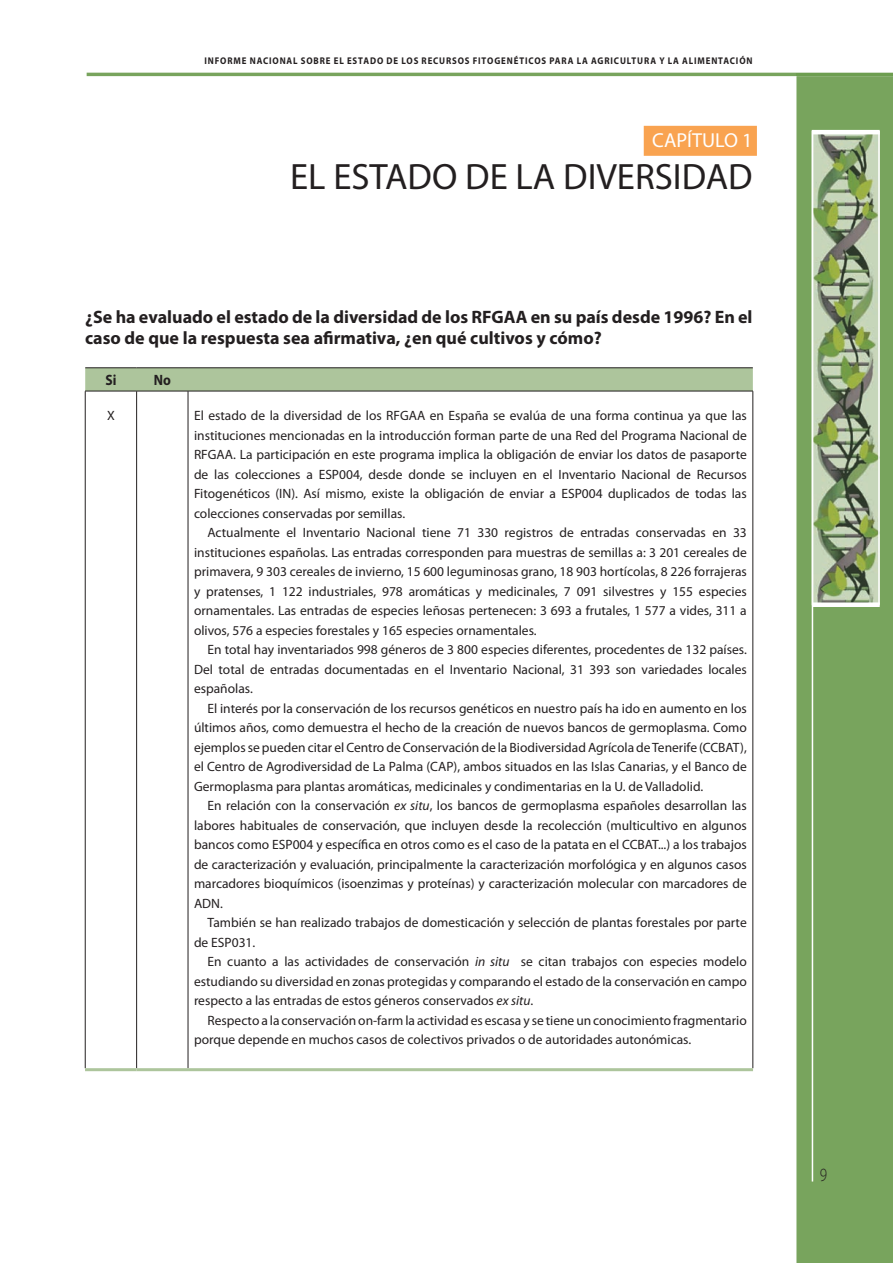
<style>
.page{position:relative;width:893px;height:1263px;background:#fff}
.page>*{position:absolute;margin:0;border:0;box-sizing:border-box;transform-origin:0 0}
.t1{font:36.75px "Myriad Pro";color:#231f20}
.t2{font:20.25px "Myriad Pro";color:#fff}
.t3{font:300 18.75px "Myriad Pro";color:#231f20;scale:.8 1}
.t4{font:700 18px/21px "Myriad Pro";color:#231f20}
.t5{font:700 15px "Myriad Pro";color:#231f20;scale:.9 1}
.t6{font:13.5px/19.5px "Myriad Pro";color:#231f20;text-align:justify}
.t7{font:700 9.75px "Myriad Pro";letter-spacing:.1em;color:#231f20;scale:.9 1}
.s1{font-style:italic}
</style>
<div class="page">
<div style="left:796px;top:76px;width:97px;height:1187px;background:#78a45d"></div>
<img style="left:814px;top:134px;width:64px;height:468px">
<div style="left:812px;top:131px;width:68px;height:474px;border:1px solid #fff"></div>
<div style="left:813px;top:602px;width:67px;height:5px;background:#fff"></div>
<hr style="left:813px;top:130px;width:67px;height:4px;background:#fff">
<hr style="left:87px;top:73px;width:806px;height:3px;background:#78a45d">
<hr style="left:796px;top:74px;width:97px;height:2px;background:#6d9e50">
<hr style="left:812px;top:130px;width:1px;height:1051px;background:#fff">
<div style="left:644px;top:126px;width:113px;height:30px;background:#f9a350"></div>
<svg style="left:85px;top:368px;width:668px;height:23px;background:#a8bf97"></svg>
<hr style="left:85px;top:391px;width:1px;height:677px;background:#231f20">
<hr style="left:85px;top:391px;width:52px;height:1px;background:#231f20">
<hr style="left:137px;top:391px;width:51px;height:1px;background:#231f20">
<hr style="left:188px;top:391px;width:565px;height:1px;background:#231f20">
<hr style="left:136px;top:391px;width:1px;height:677px;background:#231f20">
<hr style="left:188px;top:391px;width:1px;height:677px;background:#231f20">
<hr style="left:753px;top:391px;width:1px;height:677px;background:#231f20">
<hr style="left:85px;top:1068px;width:52px;height:3px;background:#adc59c">
<hr style="left:137px;top:1068px;width:51px;height:3px;background:#adc59c">
<hr style="left:188px;top:1068px;width:565px;height:3px;background:#adc59c">
<hr style="left:85px;top:367px;width:52px;height:1px;background:#231f20">
<hr style="left:137px;top:367px;width:51px;height:1px;background:#231f20">
<hr style="left:188px;top:367px;width:565px;height:1px;background:#231f20">
<p class="t7" style="left:205px;top:55px;width:610px">INFORME NACIONAL SOBRE EL ESTADO DE LOS RECURSOS FITOGENÉTICOS PARA LA AGRICULTURA Y LA ALIMENTACIÓN</p>
<h2 class="t2" style="left:652px;top:128px;width:102px">CAPÍTULO 1</h2>
<h1 class="t1" style="left:290px;top:154px;width:464px">EL ESTADO DE LA DIVERSIDAD</h1>
<h3 class="t4" style="left:85px;top:305px;width:669px">¿Se ha evaluado el estado de la diversidad de los RFGAA en su país desde 1996? En el caso de que la respuesta sea afirmativa, ¿en qué cultivos y cómo?</h3>
<p class="t5" style="left:105px;top:370px;width:14px">Si</p>
<p class="t5" style="left:154px;top:370px;width:20px">No</p>
<p class="t6" style="left:107px;top:406px;width:9px">X</p>
<p class="t6" style="left:194px;top:406px;width:554px">El estado de la diversidad de los RFGAA en España se evalúa de una forma continua ya que las instituciones mencionadas en la introducción forman parte de una Red del Programa Nacional de RFGAA. La participación en este programa implica la obligación de enviar los datos de pasaporte de las colecciones a ESP004, desde donde se incluyen en el Inventario Nacional de Recursos Fitogenéticos (IN). Así mismo, existe la obligación de enviar a ESP004 duplicados de todas las colecciones conservadas por semillas.</p>
<p class="t6" style="left:194px;top:523px;width:554px;text-indent:14px">Actualmente el Inventario Nacional tiene 71 330 registros de entradas conservadas en 33 instituciones españolas. Las entradas corresponden para muestras de semillas a: 3 201 cereales de primavera, 9 303 cereales de invierno, 15 600 leguminosas grano, 18 903 hortícolas, 8 226 forrajeras y pratenses, 1 122 industriales, 978 aromáticas y medicinales, 7 091 silvestres y 155 especies ornamentales. Las entradas de especies leñosas pertenecen: 3 693 a frutales, 1 577 a vides, 311 a olivos, 576 a especies forestales y 165 especies ornamentales.</p>
<p class="t6" style="left:194px;top:639px;width:554px;text-indent:14px">En total hay inventariados 998 géneros de 3 800 especies diferentes, procedentes de 132 países.<br>Del total de entradas documentadas en el Inventario Nacional, 31 393 son variedades locales españolas.</p>
<p class="t6" style="left:194px;top:698px;width:554px;text-indent:14px">El interés por la conservación de los recursos genéticos en nuestro país ha ido en aumento en los últimos años, como demuestra el hecho de la creación de nuevos bancos de germoplasma. Como ejemplos se pueden citar el Centro de Conservación de la Biodiversidad Agrícola de Tenerife (CCBAT), el Centro de Agrodiversidad de La Palma (CAP), ambos situados en las Islas Canarias, y el Banco de Germoplasma para plantas aromáticas, medicinales y condimentarias en la U. de Valladolid.</p>
<p class="t6" style="left:194px;top:795px;width:554px;text-indent:14px">En relación con la conservación <span class="s1">ex situ</span>, los bancos de germoplasma españoles desarrollan las labores habituales de conservación, que incluyen desde la recolección (multicultivo en algunos bancos como ESP004 y específica en otros como es el caso de la patata en el CCBAT...) a los trabajos de caracterización y evaluación, principalmente la caracterización morfológica y en algunos casos marcadores bioquímicos (isoenzimas y proteínas) y caracterización molecular con marcadores de ADN.</p>
<p class="t6" style="left:194px;top:912px;width:554px;text-indent:14px">También se han realizado trabajos de domesticación y selección de plantas forestales por parte de ESP031.</p>
<p class="t6" style="left:194px;top:951px;width:554px;text-indent:14px">En cuanto a las actividades de conservación <span class="s1">in situ</span> se citan trabajos con especies modelo estudiando su diversidad en zonas protegidas y comparando el estado de la conservación en campo respecto a las entradas de estos géneros conservados <span class="s1">ex situ</span>.</p>
<p class="t6" style="left:194px;top:1010px;width:554px;text-indent:14px">Respecto a la conservación on-farm la actividad es escasa y se tiene un conocimiento fragmentario porque depende en muchos casos de colectivos privados o de autoridades autonómicas.</p>
<h3 class="t3" style="left:820px;top:1163px;width:11px">9</h3>
</div>
